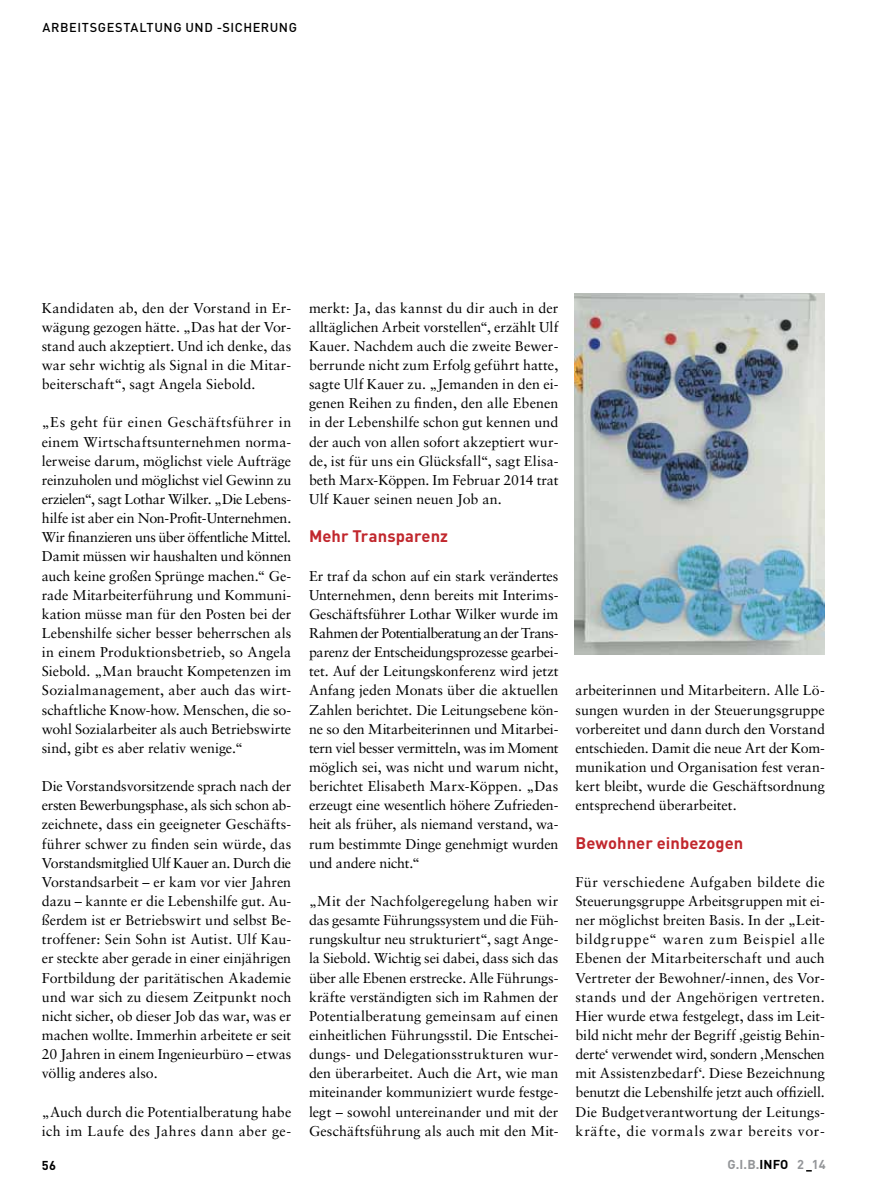
<style>
.page{position:relative;width:893px;height:1191px;background:#fff}
.page>*{position:absolute;margin:0;border:0;box-sizing:border-box;transform-origin:0 0}
._04_Zwischenüberschr{font:700 16.5px "DIN";letter-spacing:.005em;color:#c1272d}
._07_Fließtext{font:14.25px/19.2px "Sabon LT";color:#000;text-align:justify}
._07_Fließtext-2{font:14.25px/19.2px "Sabon LT";letter-spacing:.025em;color:#000}
._07_Fließtext-3{font:14.25px/19.2px "Sabon LT";letter-spacing:.02em;color:#000}
.A_Rubrik{font:500 12.75px "DIN";letter-spacing:.045em;color:#000}
.t1{font:700 12.75px "DIN";letter-spacing:.01em;color:#939598}
.t2{font:700 12.75px "DIN";color:#000}
.s1{color:#000}
</style>
<div class="page">
<img style="left:575px;top:293px;width:250px;height:361px">
<p class="A_Rubrik" style="left:43px;top:18px;width:256px">ARBEITSGESTALTUNG UND -SICHERUNG</p>
<p class="_07_Fließtext" style="left:42px;top:298px;width:251px">Kandidaten ab, den der Vorstand in Er&shy;wägung gezogen hätte. „Das hat der Vor&shy;stand auch akzeptiert. Und ich denke, das war sehr wichtig als Signal in die Mitar&shy;beiterschaft“, sagt Angela Siebold.</p>
<p class="_07_Fließtext" style="left:42px;top:413px;width:251px">„Es geht für einen Geschäftsführer in einem Wirtschaftsunternehmen norma&shy;lerweise darum, möglichst viele Aufträge reinzuholen und möglichst viel Gewinn zu erzielen“, sagt Lothar Wilker. „Die Lebens&shy;hilfe ist aber ein Non-Profit-Unternehmen.<br>Wir finanzieren uns über öffentliche Mittel.<br>Damit müssen wir haushalten und können auch keine großen Sprünge machen.“ Ge&shy;rade Mitarbeiterführung und Kommuni&shy;kation müsse man für den Posten bei der Lebenshilfe sicher besser beherrschen als in einem Produktionsbetrieb, so Angela Siebold. „Man braucht Kompetenzen im Sozialmanagement, aber auch das wirt&shy;schaftliche Know-how. Menschen, die so&shy;wohl Sozialarbeiter als auch Betriebswirte sind, gibt es aber relativ wenige.“</p>
<p class="_07_Fließtext" style="left:42px;top:776px;width:251px">Die Vorstandsvorsitzende sprach nach der ersten Bewerbungsphase, als sich schon ab&shy;zeichnete, dass ein geeigneter Geschäfts&shy;führer schwer zu finden sein würde, das Vorstandsmitglied Ulf Kauer an. Durch die Vorstandsarbeit – er kam vor vier Jahren dazu – kannte er die Lebenshilfe gut. Au&shy;ßerdem ist er Betriebswirt und selbst Be&shy;troffener: Sein Sohn ist Autist. Ulf Kau&shy;er steckte aber gerade in einer einjährigen Fortbildung der paritätischen Akademie und war sich zu diesem Zeitpunkt noch nicht sicher, ob dieser Job das war, was er machen wollte. Immerhin arbeitete er seit 20 Jahren in einem Ingenieurbüro – etwas völlig anderes also.</p>
<p class="_07_Fließtext-3" style="left:42px;top:1101px;width:251px">„Auch durch die Potentialberatung habe ich im Laufe des Jahres dann aber ge-</p>
<p class="_07_Fließtext" style="left:309px;top:298px;width:251px">merkt: Ja, das kannst du dir auch in der alltäglichen Arbeit vorstellen“, erzählt Ulf Kauer. Nachdem auch die zweite Bewer&shy;berrunde nicht zum Erfolg geführt hatte, sagte Ulf Kauer zu. „Jemanden in den ei&shy;genen Reihen zu finden, den alle Ebenen in der Lebenshilfe schon gut kennen und der auch von allen sofort akzeptiert wur&shy;de, ist für uns ein Glücksfall“, sagt Elisa&shy;beth Marx-Köppen. Im Februar 2014 trat Ulf Kauer seinen neuen Job an.</p>
<p class="_04_Zwischenüberschr" style="left:309px;top:525px;width:141px">Mehr Transparenz</p>
<p class="_07_Fließtext" style="left:309px;top:566px;width:251px">Er traf da schon auf ein stark verändertes Unternehmen, denn bereits mit Interims-Geschäftsführer Lothar Wilker wurde im Rahmen der Potentialberatung an der Trans&shy;parenz der Entscheidungsprozesse gearbei&shy;tet. Auf der Leitungskonferenz wird jetzt Anfang jeden Monats über die aktuellen Zahlen berichtet. Die Leitungsebene kön&shy;ne so den Mitarbeiterinnen und Mitarbei&shy;tern viel besser vermitteln, was im Moment möglich sei, was nicht und warum nicht, berichtet Elisabeth Marx-Köppen. „Das erzeugt eine wesentlich höhere Zufrieden&shy;heit als früher, als niemand verstand, wa&shy;rum bestimmte Dinge genehmigt wurden und andere nicht.“</p>
<p class="_07_Fließtext" style="left:309px;top:891px;width:251px">„Mit der Nachfolgeregelung haben wir das gesamte Führungssystem und die Füh&shy;rungskultur neu strukturiert“, sagt Ange&shy;la Siebold. Wichtig sei dabei, dass sich das über alle Ebenen erstrecke. Alle Führungs&shy;kräfte verständigten sich im Rahmen der Potentialberatung gemeinsam auf einen einheitlichen Führungsstil. Die Entschei&shy;dungs- und Delegationsstrukturen wur&shy;den überarbeitet. Auch die Art, wie man miteinander kommuniziert wurde festge&shy;legt – sowohl untereinander und mit der Geschäftsführung als auch mit den Mit-</p>
<p class="_07_Fließtext" style="left:575px;top:680px;width:251px">arbeiterinnen und Mitarbeitern. Alle Lö&shy;sungen wurden in der Steuerungsgruppe vorbereitet und dann durch den Vorstand entschieden. Damit die neue Art der Kom&shy;munikation und Organisation fest veran&shy;kert bleibt, wurde die Geschäftsordnung entsprechend überarbeitet.</p>
<p class="_04_Zwischenüberschr" style="left:575px;top:831px;width:169px">Bewohner einbezogen</p>
<p class="_07_Fließtext" style="left:575px;top:872px;width:251px">Für verschiedene Aufgaben bildete die Steuerungsgruppe Arbeitsgruppen mit ei&shy;ner möglichst breiten Basis. In der „Leit&shy;bildgruppe“ waren zum Beispiel alle Ebenen der Mitarbeiterschaft und auch Vertreter der Bewohner/-innen, des Vor&shy;stands und der Angehörigen vertreten.<br>Hier wurde etwa festgelegt, dass im Leit&shy;bild nicht mehr der Begriff ‚geistig Behin&shy;derte‘ verwendet wird, sondern ‚Menschen mit Assistenzbedarf‘. Diese Bezeichnung benutzt die Lebenshilfe jetzt auch offiziell.</p>
<p class="_07_Fließtext-2" style="left:575px;top:1101px;width:251px">Die Budgetverantwortung der Leitungs&shy;kräfte, die vormals zwar bereits vor-</p>
<p class="t2" style="left:42px;top:1156px;width:16px">56</p>
<p class="t1" style="left:727px;top:1156px;width:100px">G.I.B.<span class="s1">INFO</span> 2 14</p>
</div>
